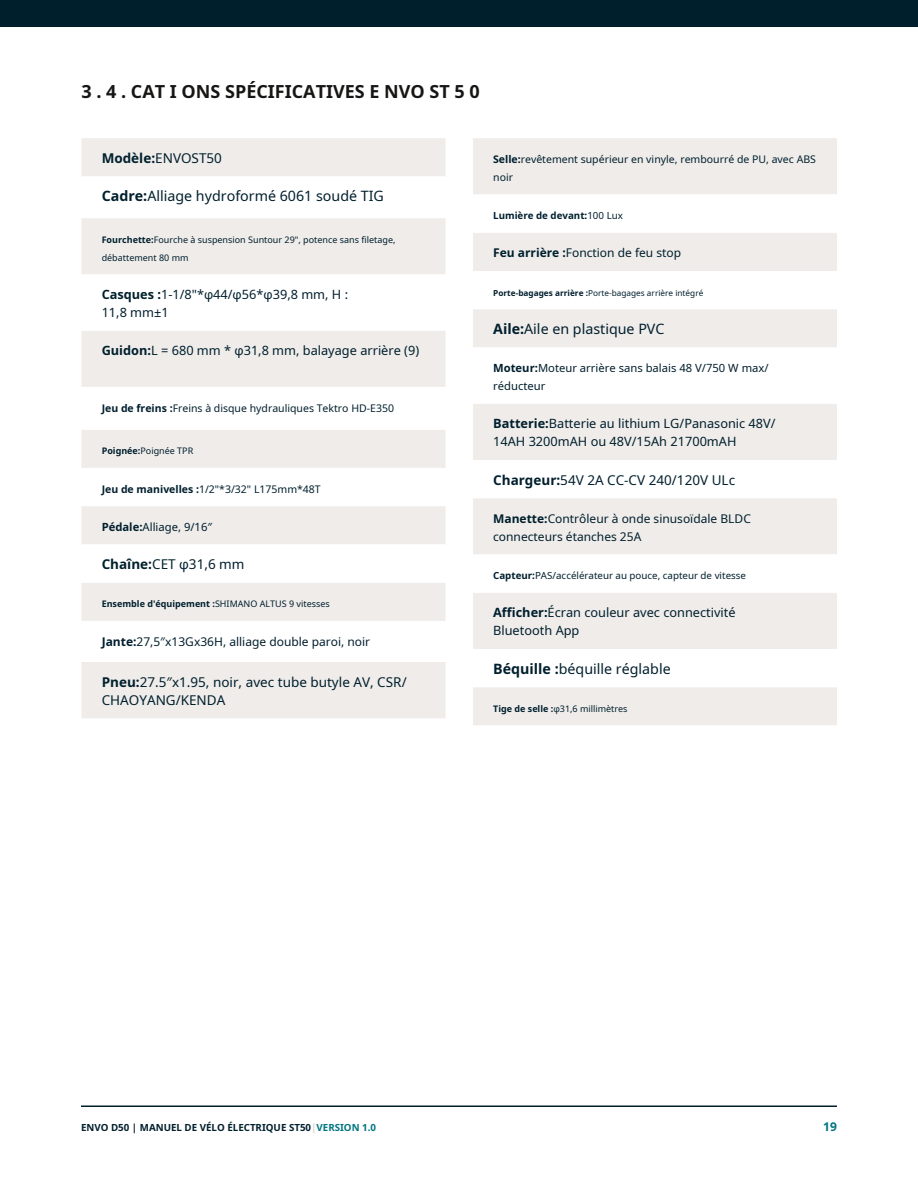
<style>
.page{position:relative;width:918px;height:1188px;background:#fff}
.page>*{position:absolute;margin:0;border:0;box-sizing:border-box;transform-origin:0 0}
.t1{font:700 18px "Noto Sans";color:#171615}
.t2{font:14.25px "Noto Sans";color:#001f2d}
.t3{font:13.5px/18px "Noto Sans";color:#001f2d}
.t4{font:12.75px/18px "Noto Sans";color:#001f2d}
.t5{font:12px/18px "Noto Sans";color:#001f2d}
.t6{font:700 12px "Noto Sans";color:#007582}
.t7{font:11.25px/18px "Noto Sans";color:#001f2d}
.t8{font:10.5px/18px "Noto Sans";color:#001f2d}
.t9{font:700 9.75px "Noto Sans";color:#001f2d}
.t10{font:9.75px "Noto Sans";color:#001f2d}
.t11{font:9px/18px "Noto Sans";color:#001f2d}
.t12{font:700 9px "Noto Sans";color:#001f2d}
.t13{font:8.25px "Noto Sans";color:#001f2d}
.s1{font-weight:700}
.s2{font-weight:400}
.s3{color:#d6d1ca}
.s4{color:#007582}
</style>
<div class="page">
<div style="left:0;top:0;width:918px;height:27px;background:#001f2d"></div>
<hr style="left:81px;top:1106px;width:756px;height:1px;background:#001f2d">
<div style="left:81px;top:138px;width:365px;height:580px;background:#efecea"></div>
<svg style="left:81px;top:176px;width:365px;height:486px"></svg>
<div style="left:473px;top:138px;width:364px;height:56px;background:#efecea"></div>
<svg style="left:473px;top:233px;width:364px;height:492px;fill:#efecea"></svg>
<h1 class="t1" style="left:81px;top:79px;width:400px">3 . 4 . CAT I ONS SPÉCIFICATIVES E NVO ST 5 0</h1>
<p class="t3" style="left:102px;top:149px;width:122px"><span class="s1">Modèle:</span>ENVOST50</p>
<p class="t8" style="left:493px;top:150px;width:324px"><span class="s1">Selle:</span>revêtement supérieur en vinyle, rembourré de PU, avec ABS noir</p>
<p class="t2" style="left:102px;top:186px;width:284px"><span class="s1">Cadre:</span>Alliage hydroformé 6061 soudé TIG</p>
<p class="t9" style="left:493px;top:209px;width:131px">Lumière de devant:<span class="s2">100 Lux</span></p>
<p class="t11" style="left:102px;top:230px;width:295px"><span class="s1">Fourchette:</span>Fourche à suspension Suntour 29", potence sans filetage, débattement 80 mm</p>
<p class="t5" style="left:493px;top:244px;width:189px"><span class="s1">Feu arrière :</span>Fonction de feu stop</p>
<p class="t4" style="left:102px;top:285px;width:248px"><span class="s1">Casques :</span>1-1/8"*φ44/φ56*φ39,8 mm, H :<br>11,8 mm±1</p>
<p class="t13" style="left:493px;top:287px;width:212px"><span class="s1">Porte-bagages arrière :</span>Porte-bagages arrière intégré</p>
<p class="t2" style="left:493px;top:319px;width:173px"><span class="s1">Aile:</span>Aile en plastique PVC</p>
<p class="t4" style="left:102px;top:341px;width:319px"><span class="s1">Guidon:</span>L = 680 mm * φ31,8 mm, balayage arrière (9)</p>
<p class="t7" style="left:493px;top:359px;width:277px"><span class="s1">Moteur:</span>Moteur arrière sans balais 48 V/750 W max/ réducteur</p>
<p class="t8" style="left:102px;top:399px;width:294px"><span class="s1">Jeu de freins :</span>Freins à disque hydrauliques Tektro HD-E350</p>
<p class="t4" style="left:493px;top:415px;width:284px"><span class="s1">Batterie:</span>Batterie au lithium LG/Panasonic 48V/<br>14AH 3200mAH ou 48V/15Ah 21700mAH</p>
<p class="t11" style="left:102px;top:442px;width:93px"><span class="s1">Poignée:</span>Poignée TPR</p>
<p class="t3" style="left:493px;top:471px;width:243px"><span class="s1">Chargeur:</span>54V 2A CC-CV 240/120V ULc</p>
<p class="t8" style="left:102px;top:480px;width:221px"><span class="s1">Jeu de manivelles :</span>1/2"*3/32" L175mm*48T</p>
<p class="t5" style="left:493px;top:509px;width:259px"><span class="s1">Manette:</span>Contrôleur à onde sinusoïdale BLDC connecteurs étanches 25A</p>
<p class="t7" style="left:102px;top:518px;width:112px"><span class="s1">Pédale:</span>Alliage, 9/16″</p>
<p class="t3" style="left:102px;top:555px;width:144px"><span class="s1">Chaîne:</span>CET φ31,6 mm</p>
<p class="t10" style="left:493px;top:569px;width:254px"><span class="s1">Capteur:</span>PAS/accélérateur au pouce, capteur de vitesse</p>
<p class="t12" style="left:102px;top:598px;width:230px">Ensemble d'équipement :<span class="s2">SHIMANO ALTUS 9 vitesses</span></p>
<p class="t5" style="left:102px;top:632px;width:270px"><span class="s1">Jante:</span>27,5″x13Gx36H, alliage double paroi, noir</p>
<p class="t3" style="left:102px;top:673px;width:306px"><span class="s1">Pneu:</span>27.5″x1.95, noir, avec tube butyle AV, CSR/<br>CHAOYANG/KENDA</p>
<p class="t4" style="left:493px;top:604px;width:244px"><span class="s1">Afficher:</span>Écran couleur avec connectivité<br>Bluetooth App</p>
<p class="t2" style="left:493px;top:659px;width:179px"><span class="s1">Béquille :</span>béquille réglable</p>
<p class="t11" style="left:493px;top:699px;width:136px"><span class="s1">Tige de selle :</span>φ31,6 millimètres</p>
<p class="t9" style="left:81px;top:1121px;width:297px">ENVO D50 | MANUEL DE VÉLO ÉLECTRIQUE ST50<span class="s3">|</span><span class="s4">VERSION 1.0</span></p>
<p class="t6" style="left:823px;top:1118px;width:15px">19</p>
</div>
